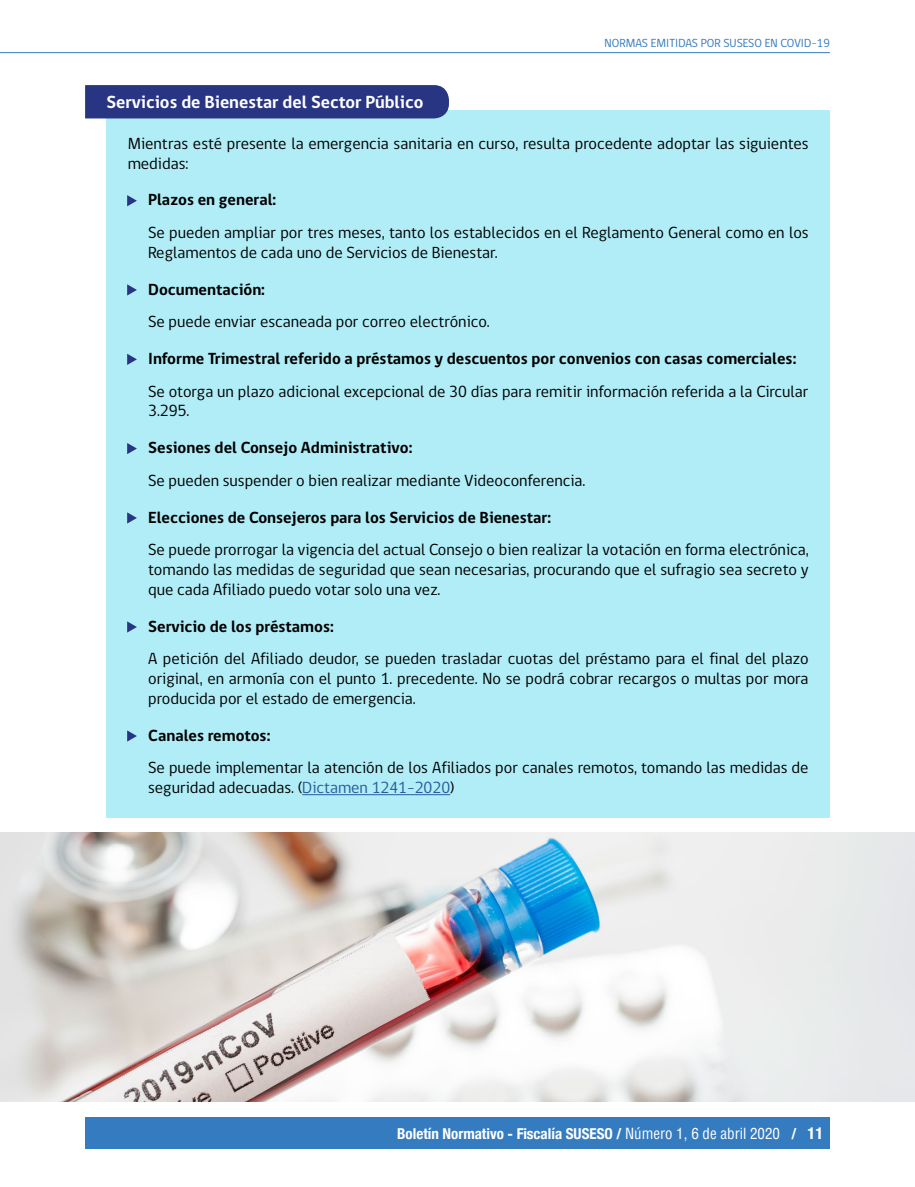
<style>
.page{position:relative;width:915px;height:1187px;background:#fff}
.page>*{position:absolute;margin:0;border:0;box-sizing:border-box;transform-origin:0 0}
.t1{font:700 18px "gob CL";color:#fff}
.t2{font:16.5px/19.8px "gob CL";color:#000}
.t3{font:700 16.5px "gob CL";color:#000}
.t4{font:700 condensed 15px "Helvetica Neue";color:#fff}
.t5{font:12px "gob CL";color:#357bbf}
.s1{color:#275b9b}
.s2{font-family:"Helvetica";font-weight:400}
.s3{font-size:16.5px}
</style>
<div class="page">
<div style="left:85px;top:1116px;width:744px;height:32px;background:#357bbf"></div>
<hr style="left:0;top:52px;width:829px;height:1px;background:#357bbf">
<div style="left:106px;top:110px;width:723px;height:708px;background:#b0edf7"></div>
<div style="left:85px;top:85px;width:364px;height:33px;background:#283583"></div>
<hr style="left:302px;top:794px;width:148px;height:1px;background:#275b9b">
<svg style="left:127px;top:195px;width:10px;height:11px"></svg>
<svg style="left:127px;top:284px;width:10px;height:11px"></svg>
<svg style="left:127px;top:353px;width:10px;height:12px"></svg>
<svg style="left:127px;top:443px;width:10px;height:11px"></svg>
<svg style="left:127px;top:512px;width:10px;height:11px"></svg>
<svg style="left:127px;top:621px;width:10px;height:11px"></svg>
<svg style="left:127px;top:730px;width:10px;height:11px"></svg>
<img style="left:0;top:832px;width:914px;height:269px">
<p class="t5" style="left:604px;top:35px;width:227px">NORMAS EMITIDAS POR SUSESO EN COVID-19</p>
<p class="t1" style="left:106px;top:89px;width:318px">Servicios de Bienestar del Sector Público</p>
<p class="t2" style="left:128px;top:134px;width:682px">Mientras esté presente la emergencia sanitaria en curso, resulta procedente adoptar las siguientes medidas:</p>
<p class="t3" style="left:148px;top:188px;width:130px">Plazos en general:</p>
<p class="t2" style="left:148px;top:223px;width:661px">Se pueden ampliar por tres meses, tanto los establecidos en el Reglamento General como en los<br>Reglamentos de cada uno de Servicios de Bienestar.</p>
<p class="t3" style="left:148px;top:278px;width:118px">Documentación:</p>
<p class="t2" style="left:148px;top:312px;width:343px">Se puede enviar escaneada por correo electrónico.</p>
<p class="t3" style="left:148px;top:347px;width:649px">Informe Trimestral referido a préstamos y descuentos por convenios con casas comerciales:</p>
<p class="t2" style="left:148px;top:381px;width:661px">Se otorga un plazo adicional excepcional de 30 días para remitir información referida a la Circular<br>3.295.</p>
<p class="t3" style="left:148px;top:436px;width:266px">Sesiones del Consejo Administrativo:</p>
<p class="t2" style="left:148px;top:470px;width:438px">Se pueden suspender o bien realizar mediante Videoconferencia.</p>
<p class="t3" style="left:148px;top:506px;width:404px">Elecciones de Consejeros para los Servicios de Bienestar:</p>
<p class="t2" style="left:148px;top:540px;width:661px;text-align:justify">Se puede prorrogar la vigencia del actual Consejo o bien realizar la votación en forma electrónica, tomando las medidas de seguridad que sean necesarias, procurando que el sufragio sea secreto y que cada Afiliado puedo votar solo una vez.</p>
<p class="t3" style="left:148px;top:614px;width:187px">Servicio de los préstamos:</p>
<p class="t2" style="left:148px;top:649px;width:661px;text-align:justify">A petición del Afiliado deudor, se pueden trasladar cuotas del préstamo para el final del plazo original, en armonía con el punto 1. precedente. No se podrá cobrar recargos o multas por mora producida por el estado de emergencia.</p>
<p class="t3" style="left:148px;top:723px;width:124px">Canales remotos:</p>
<p class="t2" style="left:148px;top:758px;width:661px">Se puede implementar la atención de los Afiliados por canales remotos, tomando las medidas de seguridad adecuadas. (<span class="s1">Dictamen 1241-2020</span>)</p>
<p class="t4" style="left:397px;top:1120px;width:427px">Boletín Normativo - Fiscalía SUSESO / <span class="s2">Número 1, 6 de abril 2020</span> / <span class="s3">11</span></p>
</div>
